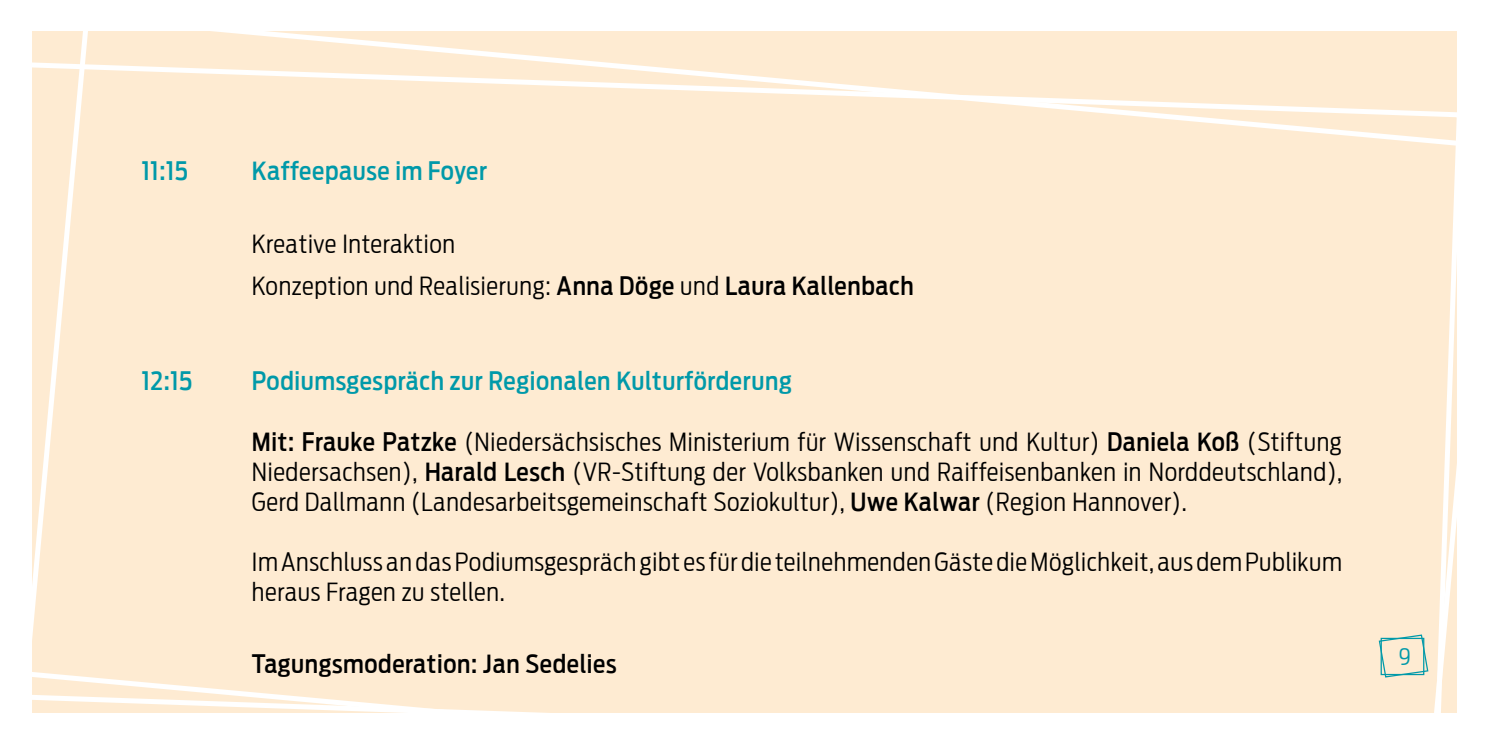
<style>
.page{position:relative;width:1489px;height:745px;background:#fff}
.page>*{position:absolute;margin:0;border:0;box-sizing:border-box;transform-origin:0 0}
.t1{font:300 25px/30px "Antenna Cond";letter-spacing:.025em;color:#000}
.t2{font:500 25px "Antenna Cond";letter-spacing:.025em;color:#0099a9}
.t3{font:500 25px "Antenna Cond";letter-spacing:.025em;color:#000}
.t4{font:300 22.5px "Antenna Cond";color:#0099a9}
.s1{font-weight:500}
</style>
<div class="page">
<div style="left:32px;top:31px;width:1425px;height:682px;background:#feebd2"></div>
<p class="t2" style="left:142px;top:156px;width:48px">11:15</p>
<p class="t2" style="left:252px;top:156px;width:237px">Kaffeepause im Foyer</p>
<p class="t1" style="left:252px;top:222px;width:663px;line-height:42.5px">Kreative Interaktion<br>Konzeption und Realisierung: <span class="s1">Anna Döge</span> und <span class="s1">Laura Kallenbach</span></p>
<p class="t2" style="left:142px;top:366px;width:52px">12:15</p>
<p class="t2" style="left:252px;top:366px;width:541px">Podiumsgespräch zur Regionalen Kulturförderung</p>
<p class="t1" style="left:252px;top:426px;width:1091px;text-align:justify"><span class="s1">Mit: Frauke Patzke</span> (Niedersächsisches Ministerium für Wissenschaft und Kultur) <span class="s1">Daniela Koß</span> (Stiftung Niedersachsen), <span class="s1">Harald Lesch</span> (VR-Stiftung der Volksbanken und Raiffeisenbanken in Norddeutschland), Gerd Dallmann (Landesarbeitsgemeinschaft Soziokultur), <span class="s1">Uwe Kalwar</span> (Region Hannover).</p>
<p class="t1" style="left:252px;top:546px;width:1091px">Im Anschluss an das Podiumsgespräch gibt es für die teilnehmenden Gäste die Möglichkeit, aus dem Publikum heraus Fragen zu stellen.</p>
<p class="t3" style="left:252px;top:649px;width:366px">Tagungsmoderation: Jan Sedelies</p>
<p class="t4" style="left:1398px;top:643px;width:14px">9</p>
</div>
